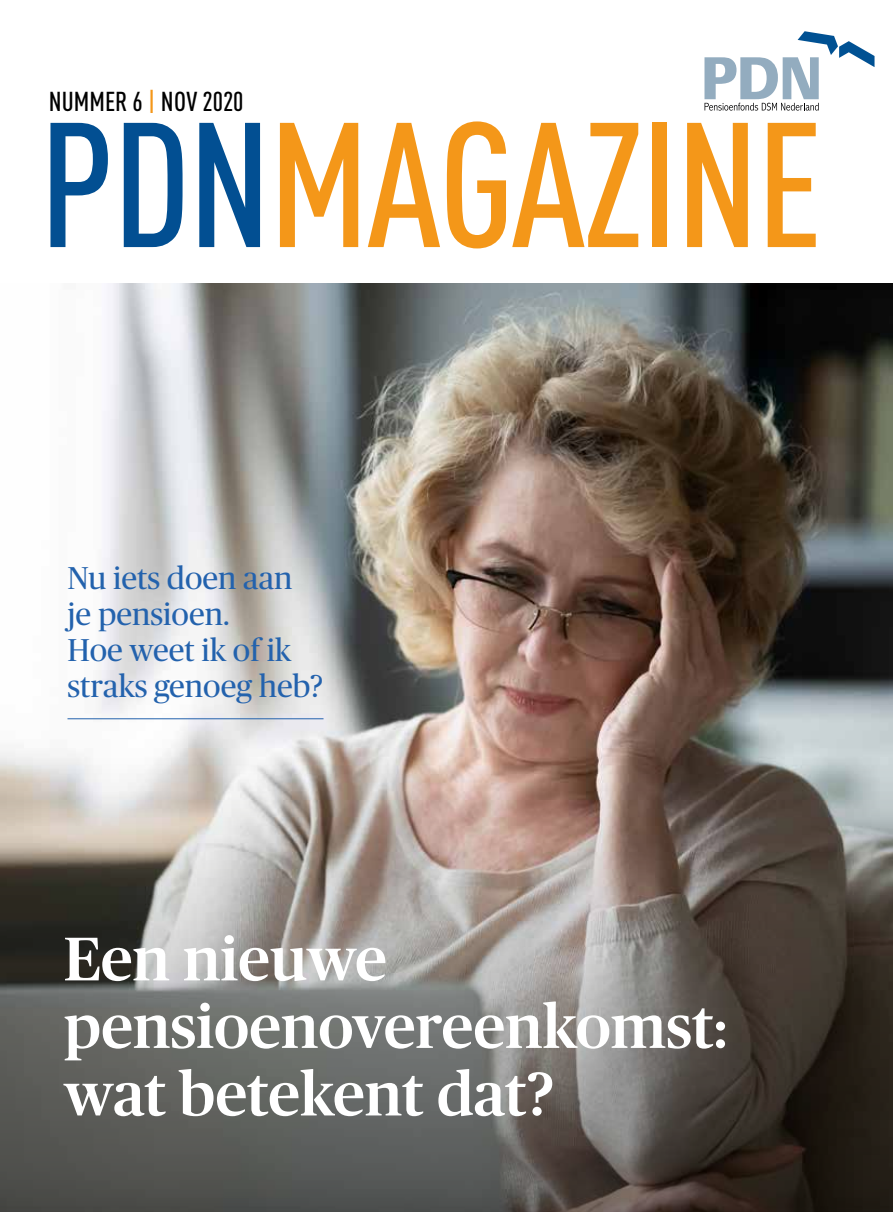
<style>
.page{position:relative;width:893px;height:1212px;background:#fff}
.page>*{position:absolute;margin:0;border:0;box-sizing:border-box;transform-origin:0 0}
.t1{font:500 condensed 174.45px "DINOT";letter-spacing:-.015em;color:#f49719}
.t2{font:500 61.5px/67.5px "Publico";color:#fff}
.t3{font:31.5px/36px "Publico";color:#2362ad}
.t4{font:500 condensed 27px "DINOT";color:#000}
.s1{color:#f49719}
.s2{color:#024f92}
</style>
<div class="page">
<img style="left:0;top:283px;width:893px;height:473px">
<svg style="left:704px;top:31px;width:170px;height:80px"></svg>
<svg style="left:0;top:756px;width:893px;height:456px;background:#77716c"></svg>
<hr style="left:68px;top:718px;width:255px;height:1px;background:#2362ad">
<p class="t4" style="left:49px;top:83px;width:196px">NUMMER 6 <span class="s1">|</span> NOV 2020</p>
<h1 class="t1" style="left:39px;top:65px;width:785px"><span class="s2">PDN</span>MAGAZINE</h1>
<p class="t3" style="left:68px;top:560px;width:257px">Nu iets doen aan je pensioen.<br>Hoe weet ik of ik straks genoeg heb?</p>
<h2 class="t2" style="left:64px;top:925px;width:665px">Een nieuwe pensioenovereenkomst: wat betekent dat?</h2>
</div>
